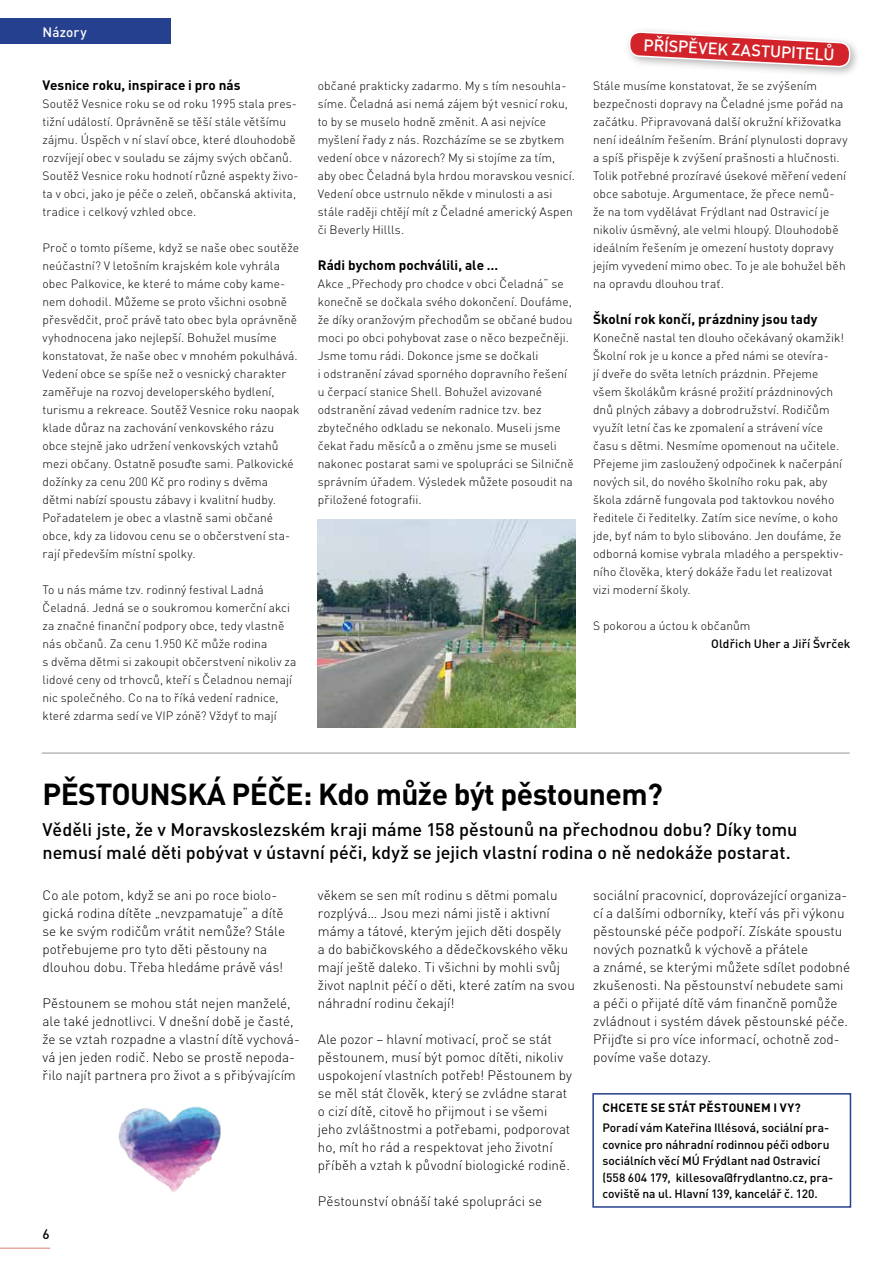
<style>
.page{position:relative;width:893px;height:1263px;background:#fff}
.page>*{position:absolute;margin:0;border:0;box-sizing:border-box;transform-origin:0 0}
.t1{font:700 30px "DIN Pro";letter-spacing:-.02em;color:#000}
.t2{font:500 18px/22.5px "DIN Pro";color:#000}
.t3{font:500 16.5px "DIN Pro";color:#fff}
.t4{font:300 13.5px/18px "DIN Pro";color:#000}
.t5{font:700 13.5px "DIN Pro";color:#000}
.t6{font:500 13.5px "DIN Pro";color:#fff}
.t7{font:500 13.5px "DIN Pro";color:#000}
.t8{font:300 12px/18px "DIN Pro";letter-spacing:.005em;color:#000}
.t9{font:500 12px/16.5px "DIN Pro";letter-spacing:-.005em;color:#000}
.t10{font:700 12px "DIN Pro";color:#000}
</style>
<div class="page">
<hr style="left:0;top:1248px;width:50px;height:1px;background:#dc7f6f">
<div style="left:0;top:19px;width:170px;height:25px;background:#25408f"></div>
<div style="left:624px;top:27px;width:237px;height:51px;background:#000;opacity:.3"></div>
<svg style="left:628px;top:31px;width:223px;height:37px"></svg>
<hr style="left:42px;top:753px;width:808px;height:1px;background:#939598">
<img style="left:318px;top:520px;width:257px;height:207px">
<div style="left:592px;top:1093px;width:259px;height:115px;border:2px solid #25408f"></div>
<img style="left:118px;top:1106px;width:103px;height:86px">
<p class="t6" style="left:43px;top:23px;width:46px">Názory</p>
<p class="t5" style="left:43px;top:76px;width:200px">Vesnice roku, inspirace i pro nás</p>
<p class="t8" style="left:43px;top:95px;width:258px">Soutěž Vesnice roku se od roku 1995 stala pres&shy;tižní událostí. Oprávněně se těší stále většímu zájmu. Úspěch v ní slaví obce, které dlouhodobě rozvíjejí obec v souladu se zájmy svých občanů.<br>Soutěž Vesnice roku hodnotí různé aspekty živo&shy;ta v obci, jako je péče o zeleň, občanská aktivita, tradice i celkový vzhled obce.</p>
<p class="t8" style="left:43px;top:239px;width:259px">Proč o tomto píšeme, když se naše obec soutěže neúčastní? V letošním krajském kole vyhrála obec Palkovice, ke které to máme coby kame&shy;nem dohodil. Můžeme se proto všichni osobně přesvědčit, proč právě tato obec byla oprávněně vyhodnocena jako nejlepší. Bohužel musíme konstatovat, že naše obec v mnohém pokulhává.<br>Vedení obce se spíše než o vesnický charakter zaměřuje na rozvoj developerského bydlení, turismu a rekreace. Soutěž Vesnice roku naopak klade důraz na zachování venkovského rázu obce stejně jako udržení venkovských vztahů mezi občany. Ostatně posuďte sami. Palkovické dožínky za cenu 200 Kč pro rodiny s dvěma dětmi nabízí spoustu zábavy i kvalitní hudby.<br>Pořadatelem je obec a vlastně sami občané obce, kdy za lidovou cenu se o občerstvení sta&shy;rají především místní spolky.</p>
<p class="t8" style="left:43px;top:581px;width:255px">To u nás máme tzv. rodinný festival Ladná Čeladná. Jedná se o soukromou komerční akci za značné finanční podpory obce, tedy vlastně nás občanů. Za cenu 1.950 Kč může rodina<br>s dvěma dětmi si zakoupit občerstvení nikoliv za lidové ceny od trhovců, kteří s Čeladnou nemají nic společného. Co na to říká vedení radnice, které zdarma sedí ve VIP zóně? Vždyť to mají</p>
<p class="t8" style="left:318px;top:77px;width:259px">občané prakticky zadarmo. My s tím nesouhla&shy;síme. Čeladná asi nemá zájem být vesnicí roku, to by se muselo hodně změnit. A asi nejvíce myšlení řady z nás. Rozcházíme se se zbytkem vedení obce v názorech? My si stojíme za tím, aby obec Čeladná byla hrdou moravskou vesnicí.<br>Vedení obce ustrnulo někde v minulosti a asi stále raději chtějí mít z Čeladné americký Aspen či Beverly Hillls.</p>
<p class="t5" style="left:318px;top:256px;width:182px">Rádi bychom pochválili, ale …</p>
<p class="t8" style="left:318px;top:275px;width:257px">Akce „Přechody pro chodce v obci Čeladná“ se konečně se dočkala svého dokončení. Doufáme, že díky oranžovým přechodům se občané budou moci po obci pohybovat zase o něco bezpečněji.<br>Jsme tomu rádi. Dokonce jsme se dočkali<br>i odstranění závad sporného dopravního řešení u čerpací stanice Shell. Bohužel avizované odstranění závad vedením radnice tzv. bez zbytečného odkladu se nekonalo. Museli jsme čekat řadu měsíců a o změnu jsme se museli nakonec postarat sami ve spolupráci se Silničně správním úřadem. Výsledek můžete posoudit na přiložené fotografii.</p>
<h3 class="t3" style="left:644px;top:34px;width:193px;rotate:3deg">přísp ěvek zastupi telů</h3>
<p class="t8" style="left:593px;top:77px;width:256px">Stále musíme konstatovat, že se zvýšením bezpečnosti dopravy na Čeladné jsme pořád na začátku. Připravovaná další okružní křižovatka není ideálním řešením. Brání plynulosti dopravy a spíš přispěje k zvýšení prašnosti a hlučnosti.<br>Tolik potřebné prozíravé úsekové měření vedení obce sabotuje. Argumentace, že přece nemů&shy;že na tom vydělávat Frýdlant nad Ostravicí je nikoliv úsměvný, ale velmi hloupý. Dlouhodobě ideálním řešením je omezení hustoty dopravy jejím vyvedení mimo obec. To je ale bohužel běh na opravdu dlouhou trať.</p>
<p class="t5" style="left:593px;top:310px;width:226px">Školní rok končí, prázdniny jsou tady</p>
<p class="t8" style="left:593px;top:329px;width:252px">Konečně nastal ten dlouho očekávaný okamžik!<br>Školní rok je u konce a před námi se otevíra-<br>jí dveře do světa letních prázdnin. Přejeme všem školákům krásné prožití prázdninových dnů plných zábavy a dobrodružství. Rodičům využít letní čas ke zpomalení a strávení více času s dětmi. Nesmíme opomenout na učitele.<br>Přejeme jim zasloužený odpočinek k načerpání nových sil, do nového školního roku pak, aby škola zdárně fungovala pod taktovkou nového ředitele či ředitelky. Zatím sice nevíme, o koho jde, byť nám to bylo slibováno. Jen doufáme, že odborná komise vybrala mladého a perspektiv&shy;ního člověka, který dokáže řadu let realizovat vizi moderní školy.</p>
<p class="t8" style="left:593px;top:617px;width:159px">S pokorou a úctou k občanům</p>
<p class="t9" style="left:711px;top:635px;width:141px">Oldřich U her a Jiří Švrček</p>
<h1 class="t1" style="left:43px;top:775px;width:622px">PĚSTOUNSKÁ PÉČE: Kdo může být pěstounem?</h1>
<h2 class="t2" style="left:43px;top:818px;width:756px">Věděli jste, že v Moravskoslezském kraji máme 158 pěstounů na přechodnou dobu? Díky tomu nemusí malé děti pobývat v ústavní péči, když se jejich vlastní rodina o ně nedokáže postarat.</h2>
<p class="t4" style="left:43px;top:886px;width:244px">Co ale potom, když se ani po roce biolo&shy;gická rodina dítěte „nevzpamatuje“ a dítě se ke svým rodičům vrátit nemůže? Stále potřebujeme pro tyto děti pěstouny na dlouhou dobu. Třeba hledáme právě vás!</p>
<p class="t4" style="left:43px;top:994px;width:259px">Pěstounem se mohou stát nejen manželé, ale také jednotlivci. V dnešní době je časté, že se vztah rozpadne a vlastní dítě vychová&shy;vá jen jeden rodič. Nebo se prostě nepoda&shy;řilo najít partnera pro život a s přibývajícím</p>
<p class="t4" style="left:593px;top:886px;width:258px">sociální pracovnicí, doprovázející organiza&shy;cí a dalšími odborníky, kteří vás při výkonu pěstounské péče podpoří. Získáte spoustu nových poznatků k výchově a přátele<br>a známé, se kterými můžete sdílet podobné zkušenosti. Na pěstounství nebudete sami a péči o přijaté dítě vám finančně pomůže zvládnout i systém dávek pěstounské péče.<br>Přijďte si pro více informací, ochotně zod&shy;povíme vaše dotazy.</p>
<p class="t10" style="left:602px;top:1099px;width:32px">Chcete</p>
<p class="t10" style="left:651px;top:1099px;width:26px">se stát</p>
<p class="t10" style="left:699px;top:1099px;width:9px">pěstounem</p>
<p class="t10" style="left:773px;top:1099px;width:29px">ivy?</p>
<p class="t9" style="left:602px;top:1119px;width:232px">Poradí vám Kateřina Illésová, sociální pra&shy;covnice pro náhradní rodinnou péči odboru sociálních věcí MÚ Frýdlant nad Ostravicí (558 604 179, killesova@frydlantno.cz, pra&shy;coviště na ul. Hlavní 139, kancelář č. 120.</p>
<p class="t4" style="left:318px;top:886px;width:259px">věkem se sen mít rodinu s dětmi pomalu rozplývá… Jsou mezi námi jistě i aktivní mámy a tátové, kterým jejich děti dospěly<br>a do babičkovského a dědečkovského věku mají ještě daleko. Ti všichni by mohli svůj život naplnit péčí o děti, které zatím na svou náhradní rodinu čekají!</p>
<p class="t4" style="left:318px;top:1030px;width:256px">Ale pozor – hlavní motivací, proč se stát pěstounem, musí být pomoc dítěti, nikoliv uspokojení vlastních potřeb! Pěstounem by se měl stát člověk, který se zvládne starat o cizí dítě, citově ho přijmout i se všemi jeho zvláštnostmi a potřebami, podporovat ho, mít ho rád a respektovat jeho životní příběh a vztah k původní biologické rodině.</p>
<p class="t4" style="left:318px;top:1192px;width:226px">Pěstounství obnáší také spolupráci se</p>
<p class="t7" style="left:43px;top:1226px;width:9px">6</p>
</div>
